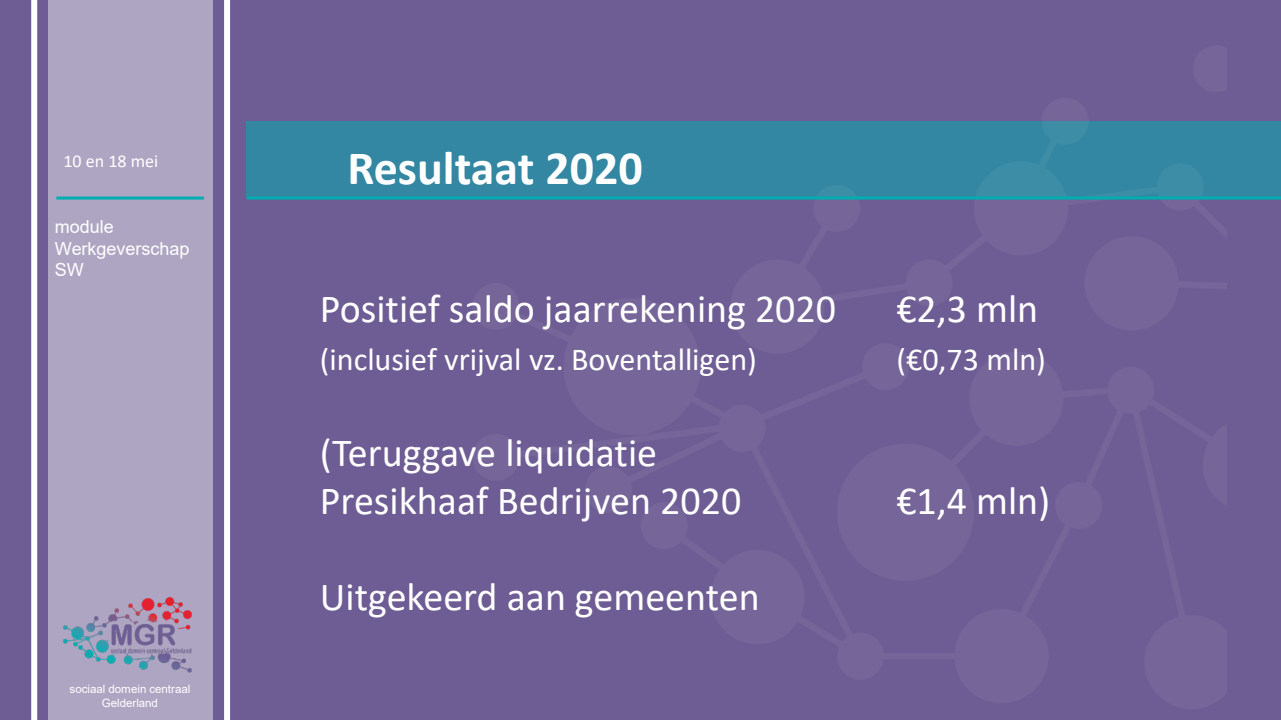
<style>
.page{position:relative;width:1281px;height:720px;background:#fff}
.page>*{position:absolute;margin:0;border:0;box-sizing:border-box;transform-origin:0 0}
.t1{font:700 48px "Calibri";color:#fff}
.t2{font:40px "Calibri";color:#fff}
.t3{font:32px "Calibri";color:#fff}
.t4{font:18px/21.6px "Arial";letter-spacing:-.005em;color:#fff}
.t5{font:18px "Calibri";color:#fff}
.t6{font:11.5px/13.8px "Arial";letter-spacing:-.005em;color:#fff;text-align:center}
</style>
<div class="page">
<div style="left:0;top:0;width:1280px;height:720px;background:#6e5d94"></div>
<svg style="left:31px;top:0;width:199px;height:720px"></svg>
<div style="left:247px;top:121px;width:1033px;height:77px;background:#3387a2"></div>
<div style="left:48px;top:0;width:164px;height:720px;background:#aea5c3"></div>
<hr style="left:56px;top:197px;width:148px;height:3px;background:#00adb0">
<hr style="left:247px;top:197px;width:1033px;height:3px;background:#00adb0">
<img style="left:63px;top:597px;width:129px;height:76px">
<p class="t5" style="left:63px;top:149px;width:96px">10 en 18 mei</p>
<p class="t4" style="left:55px;top:216px;width:60px">module</p>
<p class="t4" style="left:55px;top:238px;width:136px">Werkgeverschap<br>SW</p>
<p class="t6" style="left:70px;top:682px;width:122px">sociaal domein centraal<br>Gelderland</p>
<p class="t1" style="left:347px;top:134px;width:297px">Resultaat 2020</p>
<p class="t2" style="left:320px;top:281px;width:517px">Positief saldo jaarrekening 2020</p>
<p class="t2" style="left:896px;top:281px;width:143px">€2,3 mln</p>
<p class="t3" style="left:320px;top:337px;width:438px">(inclusief vrijval vz. Boventalligen)</p>
<p class="t3" style="left:896px;top:337px;width:151px">(€0,73 mln)</p>
<p class="t2" style="left:320px;top:425px;width:338px">(Teruggave liquidatie</p>
<p class="t2" style="left:320px;top:473px;width:423px">Presikhaaf Bedrijven 2020</p>
<p class="t2" style="left:896px;top:473px;width:155px">€1,4 mln)</p>
<p class="t2" style="left:320px;top:569px;width:441px">Uitgekeerd aan gemeenten</p>
</div>
